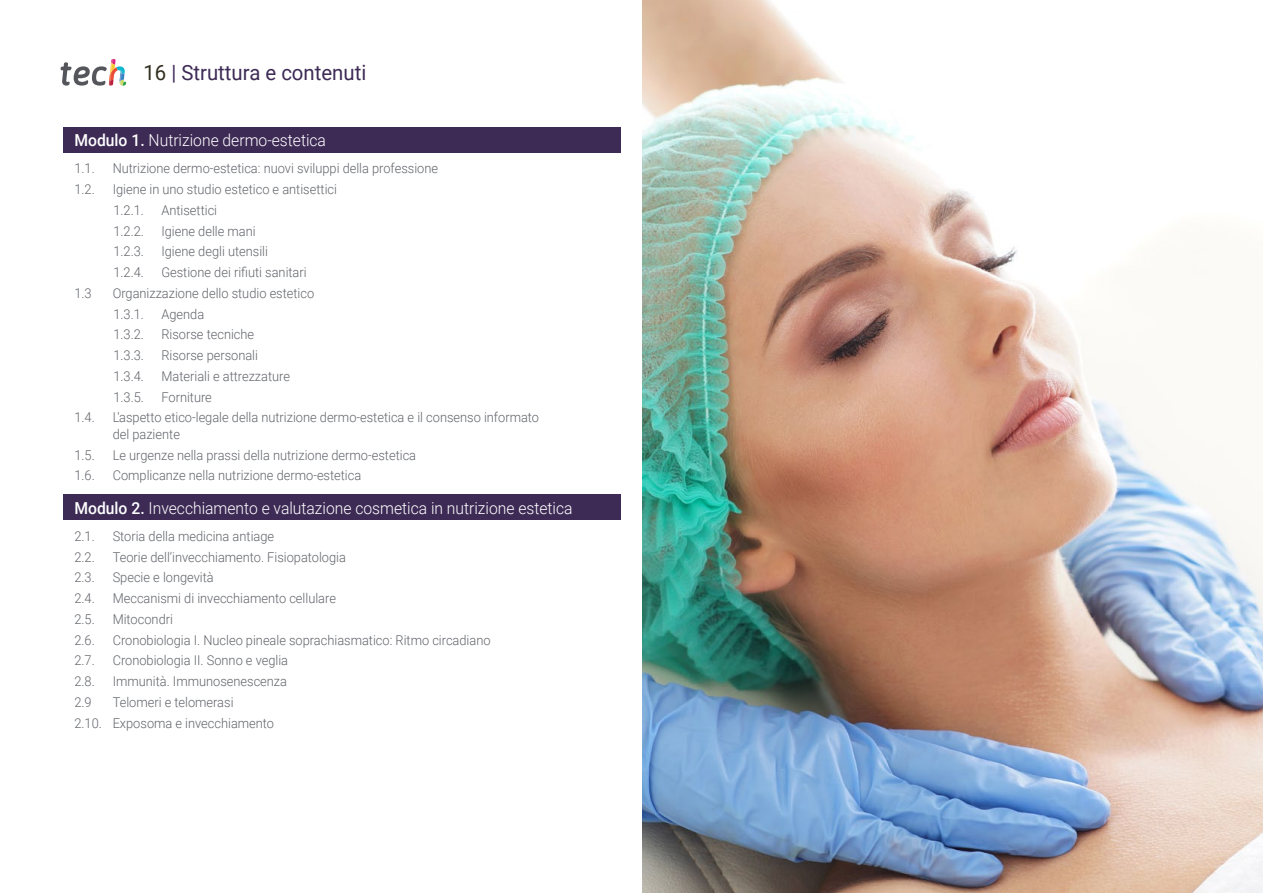
<style>
.page{position:relative;width:1263px;height:893px;background:#fff}
.page>*{position:absolute;margin:0;border:0;box-sizing:border-box;transform-origin:0 0}
.t1{font:21px "Roboto";color:#3d2b56}
.t2{font:300 16.5px "Roboto";color:#fff;scale:.95 1}
.t3{font:300 13.5px/20.7px "Roboto";color:#61646a;scale:.95 1}
.s1{color:#312e20}
.s2{font-weight:500}
</style>
<div class="page">
<div style="left:63px;top:128px;width:558px;height:25px;background:#3d2b56"></div>
<div style="left:63px;top:495px;width:558px;height:25px;background:#3d2b56"></div>
<svg style="left:61px;top:59px;width:65px;height:27px"></svg>
<img style="left:642px;top:0;width:621px;height:893px">
<h1 class="t1" style="left:144px;top:57px;width:224px"><span class="s1">16</span> | Struttura e contenuti</h1>
<p class="t2" style="left:74px;top:129px;width:266px"><span class="s2">Modulo 1.</span> Nutrizione dermo-estetica</p>
<p class="t3" style="left:74px;top:158px;width:23px">1.1.</p>
<p class="t3" style="left:113px;top:158px;width:344px">Nutrizione dermo-estetica: nuovi sviluppi della professione</p>
<p class="t3" style="left:74px;top:179px;width:23px">1.2.</p>
<p class="t3" style="left:113px;top:179px;width:238px">Igiene in uno studio estetico e antisettici<br>1.2.1.</p>
<p class="t3" style="left:161px;top:199px;width:60px">Antisettici</p>
<p class="t3" style="left:113px;top:220px;width:34px">1.2.2.</p>
<p class="t3" style="left:161px;top:220px;width:101px">Igiene delle mani</p>
<p class="t3" style="left:113px;top:241px;width:34px">1.2.3.</p>
<p class="t3" style="left:161px;top:241px;width:114px">Igiene degli utensili</p>
<p class="t3" style="left:113px;top:262px;width:34px">1.2.4.</p>
<p class="t3" style="left:161px;top:262px;width:154px">Gestione dei rifiuti sanitari</p>
<p class="t3" style="left:74px;top:282px;width:20px">1.3</p>
<p class="t3" style="left:113px;top:282px;width:214px">Organizzazione dello studio estetico<br>1.3.1.</p>
<p class="t3" style="left:161px;top:303px;width:47px">Agenda</p>
<p class="t3" style="left:113px;top:324px;width:34px">1.3.2.</p>
<p class="t3" style="left:161px;top:324px;width:99px">Risorse tecniche</p>
<p class="t3" style="left:113px;top:345px;width:34px">1.3.3.</p>
<p class="t3" style="left:161px;top:345px;width:103px">Risorse personali</p>
<p class="t3" style="left:113px;top:365px;width:34px">1.3.4.</p>
<p class="t3" style="left:161px;top:365px;width:137px">Materiali e attrezzature</p>
<p class="t3" style="left:113px;top:386px;width:34px">1.3.5.</p>
<p class="t3" style="left:161px;top:386px;width:55px">Forniture</p>
<p class="t3" style="left:74px;top:407px;width:23px">1.4.</p>
<p class="t3" style="left:113px;top:409px;width:450px;line-height:16.5px">L'aspetto etico-legale della nutrizione dermo-estetica e il consenso informato del paziente</p>
<p class="t3" style="left:74px;top:444px;width:23px">1.5.</p>
<p class="t3" style="left:113px;top:444px;width:321px">Le urgenze nella prassi della nutrizione dermo-estetica</p>
<p class="t3" style="left:74px;top:465px;width:23px">1.6.</p>
<p class="t3" style="left:113px;top:465px;width:263px">Complicanze nella nutrizione dermo-estetica</p>
<p class="t2" style="left:74px;top:496px;width:526px"><span class="s2">Modulo 2.</span> Invecchiamento e valutazione cosmetica in nutrizione estetica</p>
<p class="t3" style="left:74px;top:525px;width:23px">2.1.</p>
<p class="t3" style="left:113px;top:525px;width:171px">Storia della medicina antiage</p>
<p class="t3" style="left:74px;top:546px;width:23px">2.2.</p>
<p class="t3" style="left:113px;top:546px;width:247px">Teorie dell’invecchiamento. Fisiopatologia</p>
<p class="t3" style="left:74px;top:567px;width:23px">2.3.</p>
<p class="t3" style="left:113px;top:567px;width:108px">Specie e longevità</p>
<p class="t3" style="left:74px;top:587px;width:23px">2.4.</p>
<p class="t3" style="left:113px;top:587px;width:236px">Meccanismi di invecchiamento cellulare</p>
<p class="t3" style="left:74px;top:608px;width:23px">2.5.</p>
<p class="t3" style="left:113px;top:608px;width:65px">Mitocondri</p>
<p class="t3" style="left:74px;top:629px;width:23px">2.6.</p>
<p class="t3" style="left:113px;top:629px;width:399px">Cronobiologia I. Nucleo pineale soprachiasmatico: Ritmo circadiano</p>
<p class="t3" style="left:74px;top:650px;width:23px">2.7.</p>
<p class="t3" style="left:113px;top:650px;width:186px">Cronobiologia II. Sonno e veglia</p>
<p class="t3" style="left:74px;top:670px;width:23px">2.8.</p>
<p class="t3" style="left:113px;top:670px;width:185px">Immunità. Immunosenescenza</p>
<p class="t3" style="left:74px;top:691px;width:20px">2.9</p>
<p class="t3" style="left:74px;top:691px;width:212px;text-align:center">Telomeri e telomerasi<br>2.10. Exposoma e invecchiamento</p>
</div>
